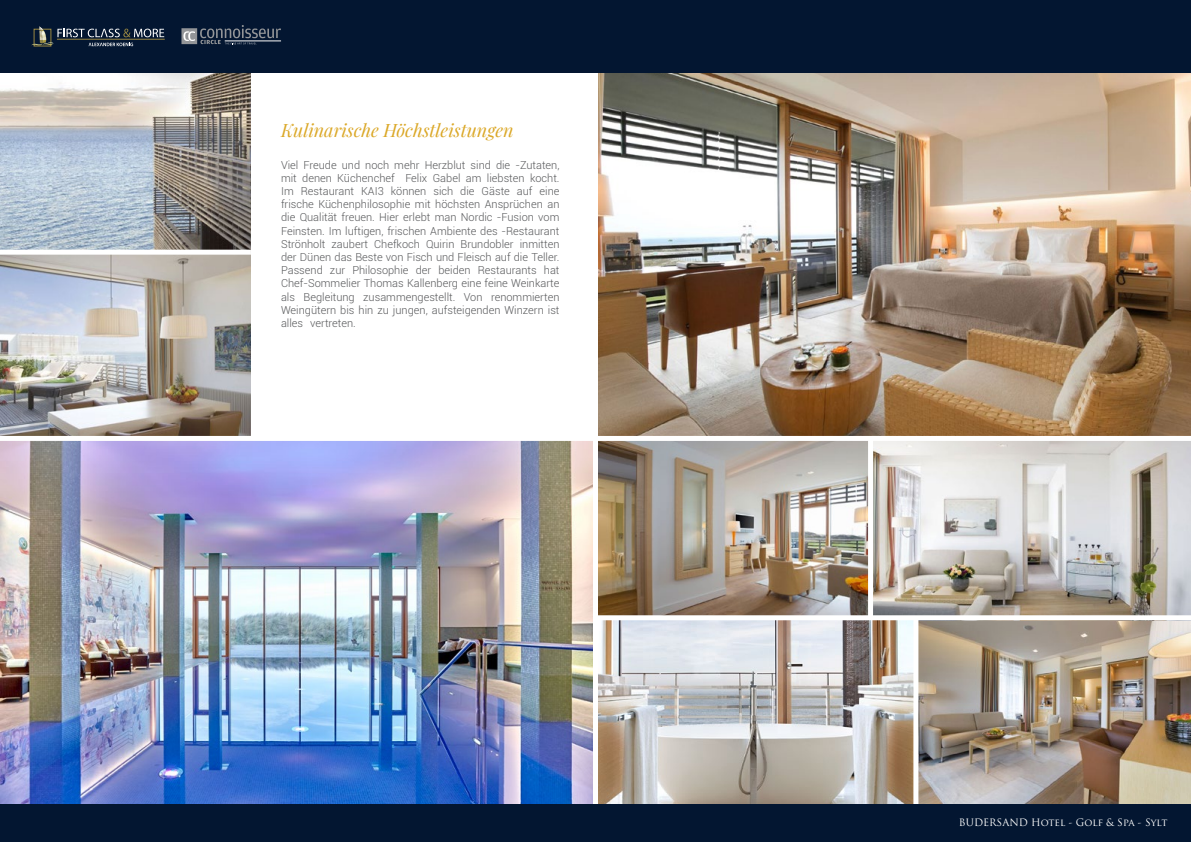
<style>
.page{position:relative;width:1191px;height:842px;background:#fff}
.page>*{position:absolute;margin:0;border:0;box-sizing:border-box;transform-origin:0 0}
.t1{font:italic 18px "Playfair Display";color:#dba828}
.t2{font:300 11px/13.2px "Roboto";color:#58595b;text-align:justify}
.t3{font:10px "Trajan Pro";color:#fff}
</style>
<div class="page">
<img style="left:0;top:441px;width:593px;height:363px">
<img style="left:0;top:72px;width:251px;height:364px">
<img style="left:598px;top:441px;width:593px;height:363px">
<img style="left:598px;top:72px;width:593px;height:364px">
<div style="left:0;top:250px;width:251px;height:5px;background:#fff"></div>
<div style="left:595px;top:615px;width:596px;height:5px;background:#fff"></div>
<div style="left:868px;top:436px;width:5px;height:182px;background:#fff"></div>
<div style="left:913px;top:618px;width:5px;height:186px;background:#fff"></div>
<div style="left:0;top:804px;width:1191px;height:38px;background:#031631"></div>
<div style="left:0;top:0;width:1191px;height:72px;background:#031631"></div>
<hr style="left:57px;top:39px;width:108px;height:1px;background:#998742">
<svg style="left:31px;top:26px;width:133px;height:20px"></svg>
<svg style="left:181px;top:25px;width:100px;height:19px"></svg>
<h1 class="t1" style="left:281px;top:116px;width:234px">Kulinarische Höchstleistungen</h1>
<p class="t2" style="left:281px;top:158px;width:280px">Viel Freude und noch mehr Herzblut sind die -Zutaten, mit denen Küchenchef Felix Gabel am liebsten kocht.<br>Im Restaurant KAI3 können sich die Gäste auf eine frische Küchenphilosophie mit höchsten Ansprüchen an die Qualität freuen. Hier erlebt man Nordic -Fusion vom Feinsten. Im luftigen, frischen Ambiente des -Restaurant Strönholt zaubert Chefkoch Quirin Brundobler inmitten der Dünen das Beste von Fisch und Fleisch auf die Teller.<br>Passend zur Philosophie der beiden Restaurants hat Chef-Sommelier Thomas Kallenberg eine feine Weinkarte als Begleitung zusammengestellt. Von renommierten Weingütern bis hin zu jungen, aufsteigenden Winzern ist alles vertreten.</p>
<p class="t3" style="left:959px;top:816px;width:210px">BUDERSAND Hotel - Golf &amp; Spa - Sylt</p>
</div>
